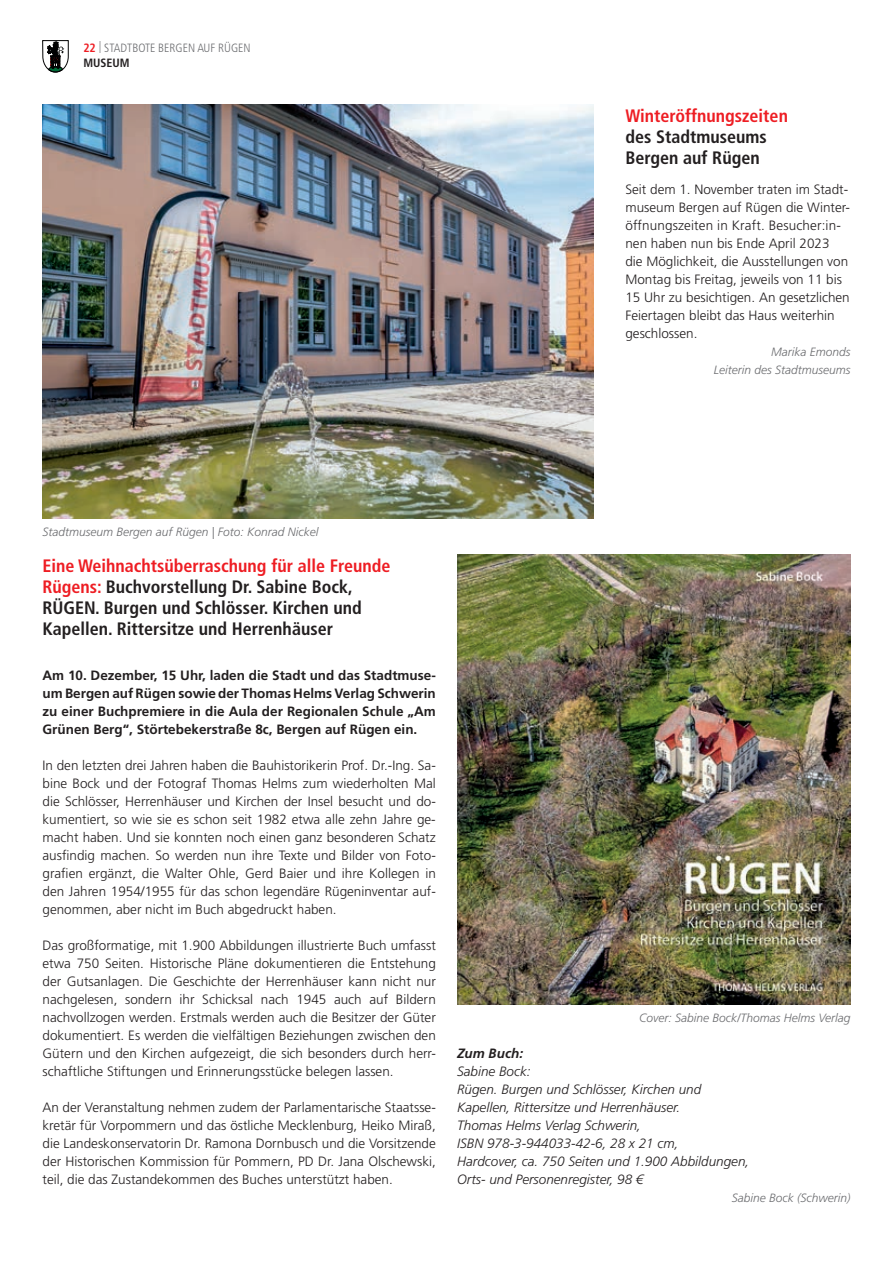
<style>
.page{position:relative;width:893px;height:1263px;background:#fff}
.page>*{position:absolute;margin:0;border:0;box-sizing:border-box;transform-origin:0 0}
.t1{font:700 condensed 18px/21px "Frutiger LT Std";color:#231f20}
.t2{font:700 condensed 18px "Frutiger LT Std";color:#ee1d23}
.t3{font:300 13.5px/18px "Frutiger LT Std";color:#231f20;text-align:justify}
.t4{font:italic 300 13.5px/18px "Frutiger LT Std";color:#231f20}
.t5{font:700 13.5px/18px "Frutiger LT Std";color:#231f20;text-align:justify}
.t6{font:italic 700 13.5px "Frutiger LT Std";color:#231f20}
.t7{font:italic 300 12px/18px "Frutiger LT Std";color:#6c6d70;text-align:right}
.t8{font:300 condensed 12px/15px "Frutiger LT Std";color:#6c6d70}
.s1{font-weight:700;color:#ee1d23}
.s2{font-weight:700;color:#231f20}
.s3{color:#ee1d23}
</style>
<div class="page">
<svg style="left:42px;top:40px;width:27px;height:32px"></svg>
<img style="left:42px;top:104px;width:551px;height:414px">
<img style="left:457px;top:554px;width:393px;height:450px">
<p class="t8" style="left:83px;top:40px;width:169px"><span class="s1">22</span> | STADTBOTE BERGEN AUF RÜGEN<br><span class="s2">MUSEUM</span></p>
<h1 class="t2" style="left:625px;top:105px;width:164px">Winteröffnungszeiten</h1>
<h1 class="t1" style="left:625px;top:126px;width:143px">des Stadtmuseums<br>Bergen auf Rügen</h1>
<p class="t3" style="left:625px;top:181px;width:226px;text-align:left">Seit dem 1. November traten im Stadt&shy;museum Bergen auf Rügen die Winter&shy;öffnungszeiten in Kraft. Besucher:in&shy;nen haben nun bis Ende April 2023 die Möglichkeit, die Ausstellungen von Montag bis Freitag, jeweils von 11 bis 15 Uhr zu besichtigen. An gesetzlichen Feiertagen bleibt das Haus weiterhin geschlossen.</p>
<p class="t7" style="left:714px;top:343px;width:138px">Marika Emonds<br>Leiterin des Stadtmuseums</p>
<p class="t7" style="left:43px;top:523px;width:278px">Stadtmuseum Bergen auf Rügen | Foto: Konrad Nickel</p>
<h1 class="t1" style="left:43px;top:555px;width:350px"><span class="s3">Eine Weihnachtsüberraschung für alle Freunde Rügens:</span> Buchvorstellung Dr. Sabine Bock, RÜGEN. Burgen und Schlösser. Kirchen und Kapellen. Rittersitze und Herrenhäuser</h1>
<p class="t5" style="left:43px;top:667px;width:395px">Am 10. Dezember, 15 Uhr, laden die Stadt und das Stadtmuse&shy;um Bergen auf Rügen sowie der Thomas Helms Verlag Schwerin zu einer Buchpremiere in die Aula der Regionalen Schule „Am Grünen Berg“, Störtebekerstraße 8c, Bergen auf Rügen ein.</p>
<p class="t3" style="left:43px;top:757px;width:395px">In den letzten drei Jahren haben die Bauhistorikerin Prof. Dr.-Ing. Sa&shy;bine Bock und der Fotograf Thomas Helms zum wiederholten Mal die Schlösser, Herrenhäuser und Kirchen der Insel besucht und do&shy;kumentiert, so wie sie es schon seit 1982 etwa alle zehn Jahre ge&shy;macht haben. Und sie konnten noch einen ganz besonderen Schatz ausfindig machen. So werden nun ihre Texte und Bilder von Foto&shy;grafien ergänzt, die Walter Ohle, Gerd Baier und ihre Kollegen in den Jahren 1954/1955 für das schon legendäre Rügeninventar auf&shy;genommen, aber nicht im Buch abgedruckt haben.</p>
<p class="t3" style="left:43px;top:937px;width:395px">Das großformatige, mit 1.900 Abbildungen illustrierte Buch umfasst etwa 750 Seiten. Historische Pläne dokumentieren die Entstehung der Gutsanlagen. Die Geschichte der Herrenhäuser kann nicht nur nachgelesen, sondern ihr Schicksal nach 1945 auch auf Bildern nachvollzogen werden. Erstmals werden auch die Besitzer der Güter dokumentiert. Es werden die vielfältigen Beziehungen zwischen den Gütern und den Kirchen aufgezeigt, die sich besonders durch herr&shy;schaftliche Stiftungen und Erinnerungsstücke belegen lassen.</p>
<p class="t3" style="left:43px;top:1099px;width:395px">An der Veranstaltung nehmen zudem der Parlamentarische Staatsse&shy;kretär für Vorpommern und das östliche Mecklenburg, Heiko Miraß, die Landeskonservatorin Dr. Ramona Dornbusch und die Vorsitzende der Historischen Kommission für Pommern, PD Dr. Jana Olschewski, teil, die das Zustandekommen des Buches unterstützt haben.</p>
<p class="t7" style="left:639px;top:1009px;width:213px">Cover: Sabine Bock/Thomas Helms Verlag</p>
<p class="t6" style="left:457px;top:1045px;width:68px">Zum Buch:</p>
<p class="t4" style="left:457px;top:1063px;width:294px">Sabine Bock:<br>Rügen. Burgen und Schlösser, Kirchen und Kapellen, Rittersitze und Herrenhäuser.<br>Thomas Helms Verlag Schwerin,<br>ISBN 978-3-944033-42-6, 28 x 21 cm,<br>Hardcover, ca. 750 Seiten und 1.900 Abbildungen, Orts- und Personenregister, 98 €</p>
<p class="t7" style="left:732px;top:1189px;width:120px">Sabine Bock (Schwerin)</p>
</div>
